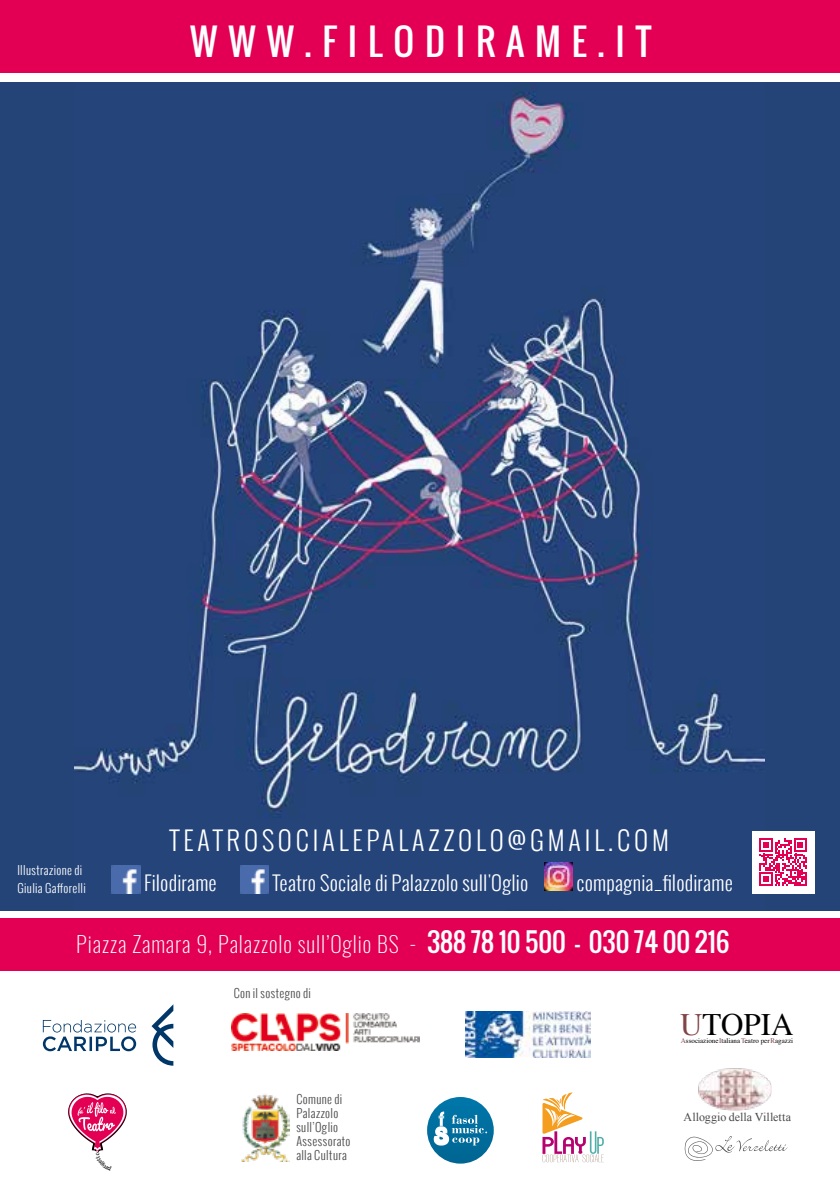
<style>
.page{position:relative;width:840px;height:1191px;background:#fff}
.page>*{position:absolute;margin:0;border:0;box-sizing:border-box;transform-origin:0 0}
.t1{font:36px "Oswald";letter-spacing:.3em;color:#fff}
.t2{font:31.2px "Times";color:#000}
.t3{font:300 26px "Oswald";letter-spacing:.15em;color:#fff}
.t4{font:200 22px "Oswald";letter-spacing:.04em;color:#fff}
.t5{font:300 20px "Oswald";letter-spacing:.01em;color:#fff}
.t6{font:300 12px/14px "Oswald";letter-spacing:.035em;color:#4a4a4a}
.t7{font:300 12px/18px "Oswald";letter-spacing:.03em;color:#fff}
.t8{font:12px "Times New Roman";letter-spacing:.005em;color:#4a4a4a}
.t9{font:7px "Times";color:#000}
.s1{font-weight:400;font-size:26px}
.s2{color:#814547}
</style>
<div class="page">
<div style="left:0;top:918px;width:839px;height:52px;background:#e30054"></div>
<div style="left:0;top:0;width:839px;height:72px;background:#e30054"></div>
<div style="left:0;top:82px;width:839px;height:828px;background:#244478"></div>
<img style="left:74px;top:92px;width:689px;height:802px">
<img style="left:112px;top:865px;width:28px;height:28px">
<img style="left:240px;top:865px;width:29px;height:28px">
<img style="left:544px;top:862px;width:28px;height:28px">
<div style="left:751px;top:831px;width:62px;height:62px;background:#fff"></div>
<svg style="left:759px;top:838px;width:47px;height:47px"></svg>
<img style="left:465px;top:1011px;width:125px;height:46px">
<img style="left:232px;top:1013px;width:187px;height:38px">
<svg style="left:43px;top:1004px;width:130px;height:61px"></svg>
<img style="left:241px;top:1094px;width:49px;height:67px">
<svg style="left:427px;top:1097px;width:66px;height:66px;background:#046f9e"></svg>
<svg style="left:433px;top:1111px;width:54px;height:34px"></svg>
<svg style="left:542px;top:1092px;width:61px;height:70px"></svg>
<img style="left:698px;top:1068px;width:73px;height:42px">
<svg style="left:684px;top:1136px;width:103px;height:24px"></svg>
<svg style="left:68px;top:1093px;width:59px;height:60px"></svg>
<h1 class="t1" style="left:190px;top:15px;width:462px">WWW.FILODIRAME.IT</h1>
<p class="t7" style="left:17px;top:861px;width:70px">Illustrazione di<br>Giulia Gafforelli</p>
<h3 class="t3" style="left:170px;top:820px;width:500px">TEATROSOCIALEPALAZZOLO@GMAIL.COM</h3>
<p class="t5" style="left:144px;top:867px;width:74px">Filodirame</p>
<p class="t5" style="left:273px;top:867px;width:257px">Teatro Sociale di Palazzolo sull'Oglio</p>
<p class="t5" style="left:576px;top:867px;width:158px">compagnia_filodirame</p>
<p class="t4" style="left:76px;top:929px;width:654px">Piazza Zamara 9, Palazzolo sull’Oglio BS - <span class="s1">388 78 10 500 - 030 74 00 216</span></p>
<p class="t6" style="left:233px;top:985px;width:79px">Con il sostegno di</p>
<p class="t6" style="left:296px;top:1091px;width:56px">Comune di<br>Palazzolo sull’Oglio<br>Assessorato alla Cultura</p>
<h2 class="t2" style="left:679px;top:995px;width:115px"><span class="s2">U</span>TOPIA</h2>
<p class="t9" style="left:680px;top:1033px;width:114px"><span class="s2">A</span>ssociazione<span class="s2">I</span>taliana <span class="s2">T</span>eatro per <span class="s2">R</span>agazzi</p>
<p class="t8" style="left:683px;top:1108px;width:109px">Alloggio della Villetta</p>
</div>
